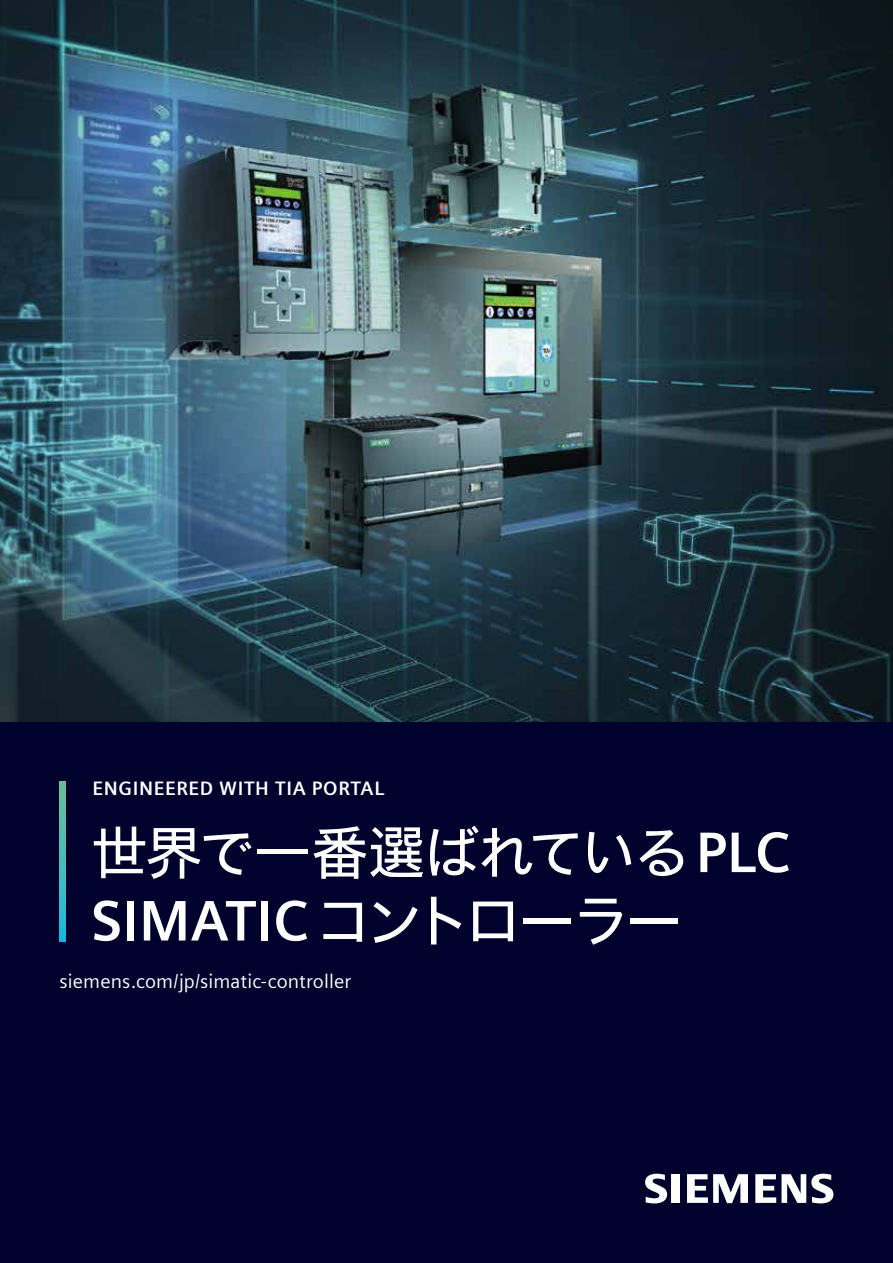
<style>
.page{position:relative;width:893px;height:1263px;background:#fff}
.page>*{position:absolute;margin:0;border:0;box-sizing:border-box;transform-origin:0 0}
.t1{font:700 57px/68.4px "Siemens Sans Global JPN";letter-spacing:-.035em;color:#fff}
.t2{font:19.5px "Siemens Sans Global JPN";letter-spacing:.005em;color:#fff}
.t3{font:700 19.5px "Siemens Sans Global JPN";letter-spacing:.03em;color:#fff}
</style>
<div class="page">
<img style="left:0;top:0;width:893px;height:722px">
<div style="left:0;top:722px;width:893px;height:541px;background:#00012c"></div>
<svg style="left:60px;top:782px;width:5px;height:160px"></svg>
<svg style="left:645px;top:1174px;width:35px;height:29px"></svg>
<svg style="left:687px;top:1174px;width:61px;height:29px"></svg>
<svg style="left:755px;top:1174px;width:78px;height:29px"></svg>
<p class="t3" style="left:93px;top:777px;width:293px">ENGINEERED WITH TIA PORTAL</p>
<h1 class="t1" style="left:91px;top:818px;width:700px">世界で一番選ばれているPLC<br>SIMATIC コントローラー</h1>
<p class="t2" style="left:60px;top:969px;width:293px">siemens.com/jp/simatic-controller</p>
</div>
